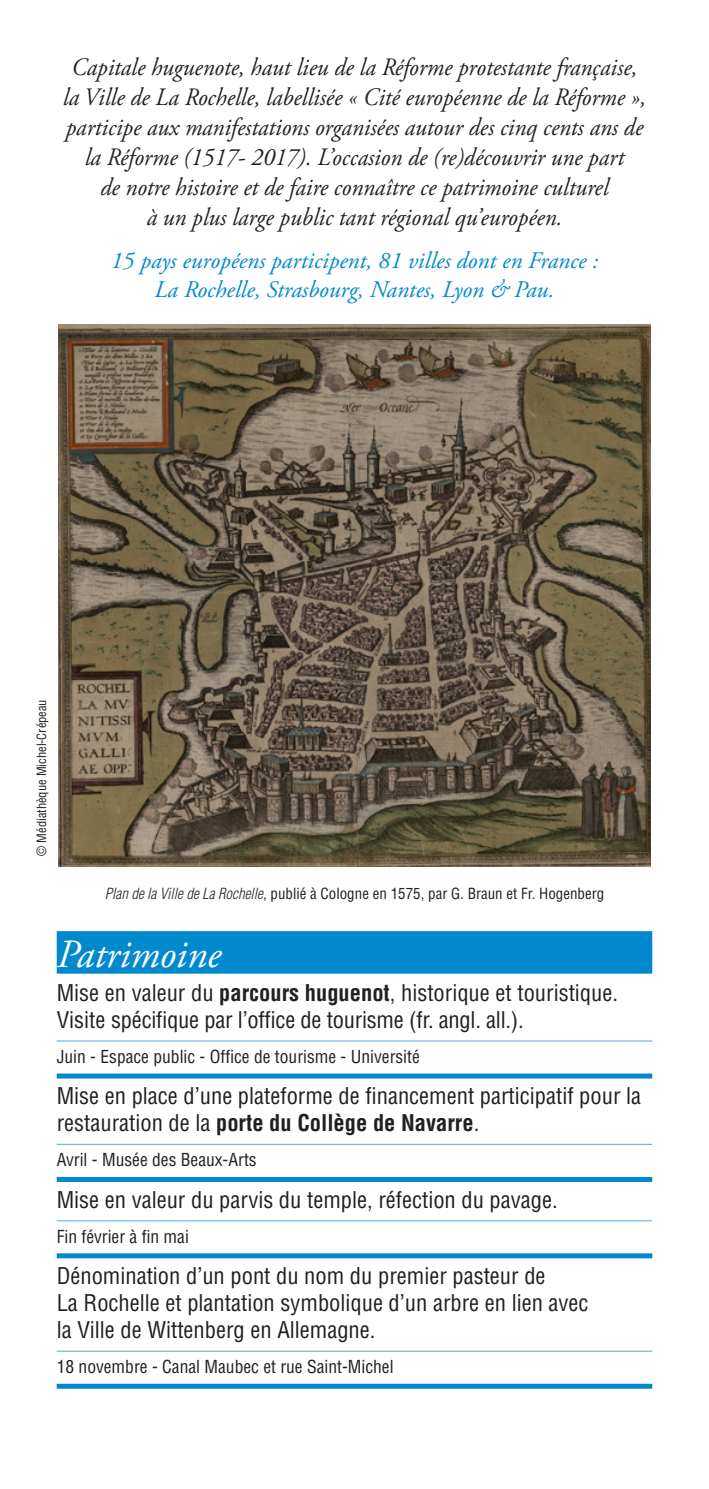
<style>
.page{position:relative;width:709px;height:1489px;background:#fff}
.page>*{position:absolute;margin:0;border:0;box-sizing:border-box;transform-origin:0 0}
.t1{font:italic 40px "Adobe Garamond Pro";color:#fff}
.t2{font:italic 25px/30px "Adobe Garamond Pro";color:#231f20;text-align:center;scale:.94 1}
.t3{font:italic 23.75px/28.5px "Adobe Garamond Pro";color:#0089cf;text-align:center}
.t4{font:condensed 22.5px/27px "Helvetica LT Std";color:#231f20}
.Style_de_paragraphe{font:condensed 17.5px "Helvetica LT Std";color:#231f20}
.t5{font:condensed 15px "Helvetica LT Std";color:#231f20}
.t6{font:condensed 12.5px "Helvetica LT Std";color:#231f20}
.s1{font-weight:300;font-style:italic}
.s2{font-weight:700}
</style>
<div class="page">
<div style="left:57px;top:931px;width:595px;height:42px;background:#0089cf"></div>
<hr style="left:57px;top:1040px;width:595px;height:1px;background:#77b6e4">
<div style="left:57px;top:1073px;width:595px;height:5px;background:#0089cf"></div>
<hr style="left:57px;top:1143px;width:595px;height:1px;background:#77b6e4">
<div style="left:57px;top:1176px;width:595px;height:5px;background:#0089cf"></div>
<hr style="left:57px;top:1220px;width:595px;height:1px;background:#77b6e4">
<div style="left:57px;top:1253px;width:595px;height:5px;background:#0089cf"></div>
<hr style="left:57px;top:1350px;width:595px;height:1px;background:#77b6e4">
<div style="left:57px;top:1383px;width:595px;height:5px;background:#0089cf"></div>
<img style="left:58px;top:324px;width:593px;height:542px">
<p class="t2" style="left:63px;top:53px;width:622px">Capitale huguenote, haut lieu de la Réforme protestante française, la Ville de La Rochelle, labellisée « Cité européenne de la Réforme », participe aux manifestations organisées autour des cinq cents ans de la Réforme (1517- 2017). L’occasion de (re)découvrir une part<br>de notre histoire et de faire connaître ce patrimoine culturel<br>à un plus large public tant régional qu’européen.</p>
<p class="t3" style="left:111px;top:247px;width:489px">15 pays européens participent, 81 villes dont en France :<br>La Rochelle, Strasbourg, Nantes, Lyon &amp; Pau.</p>
<p class="t6" style="left:34px;top:855px;width:158px;rotate:-90deg">© Médiathèque Michel-Crépeau</p>
<p class="t5" style="left:105px;top:884px;width:501px"><span class="s1">Plan de la Ville de La Rochelle</span>, publié à Cologne en 1575, par G. Braun et Fr. Hogenberg</p>
<p class="t1" style="left:57px;top:929px;width:166px">Patrimoine</p>
<p class="t4" style="left:57px;top:978px;width:563px">Mise en valeur du <span class="s2">parcours huguenot</span>, historique et touristique.<br>Visite spécifique par l’office de tourisme (fr. angl. all.).</p>
<p class="Style_de_paragraphe" style="left:57px;top:1045px;width:364px">Juin - Espace public - Office de tourisme - Université</p>
<p class="t4" style="left:57px;top:1082px;width:586px">Mise en place d’une plateforme de financement participatif pour la restauration de la <span class="s2">porte du Collège de Navarre</span>.</p>
<p class="Style_de_paragraphe" style="left:57px;top:1148px;width:201px">Avril - Musée des Beaux-Arts</p>
<p class="t4" style="left:57px;top:1185px;width:502px">Mise en valeur du parvis du temple, réfection du pavage.</p>
<p class="Style_de_paragraphe" style="left:57px;top:1225px;width:134px">Fin février à fin mai</p>
<p class="t4" style="left:57px;top:1261px;width:533px">Dénomination d’un pont du nom du premier pasteur de<br>La Rochelle et plantation symbolique d’un arbre en lien avec la Ville de Wittenberg en Allemagne.</p>
<p class="Style_de_paragraphe" style="left:57px;top:1355px;width:338px">18 novembre - Canal Maubec et rue Saint-Michel</p>
</div>
